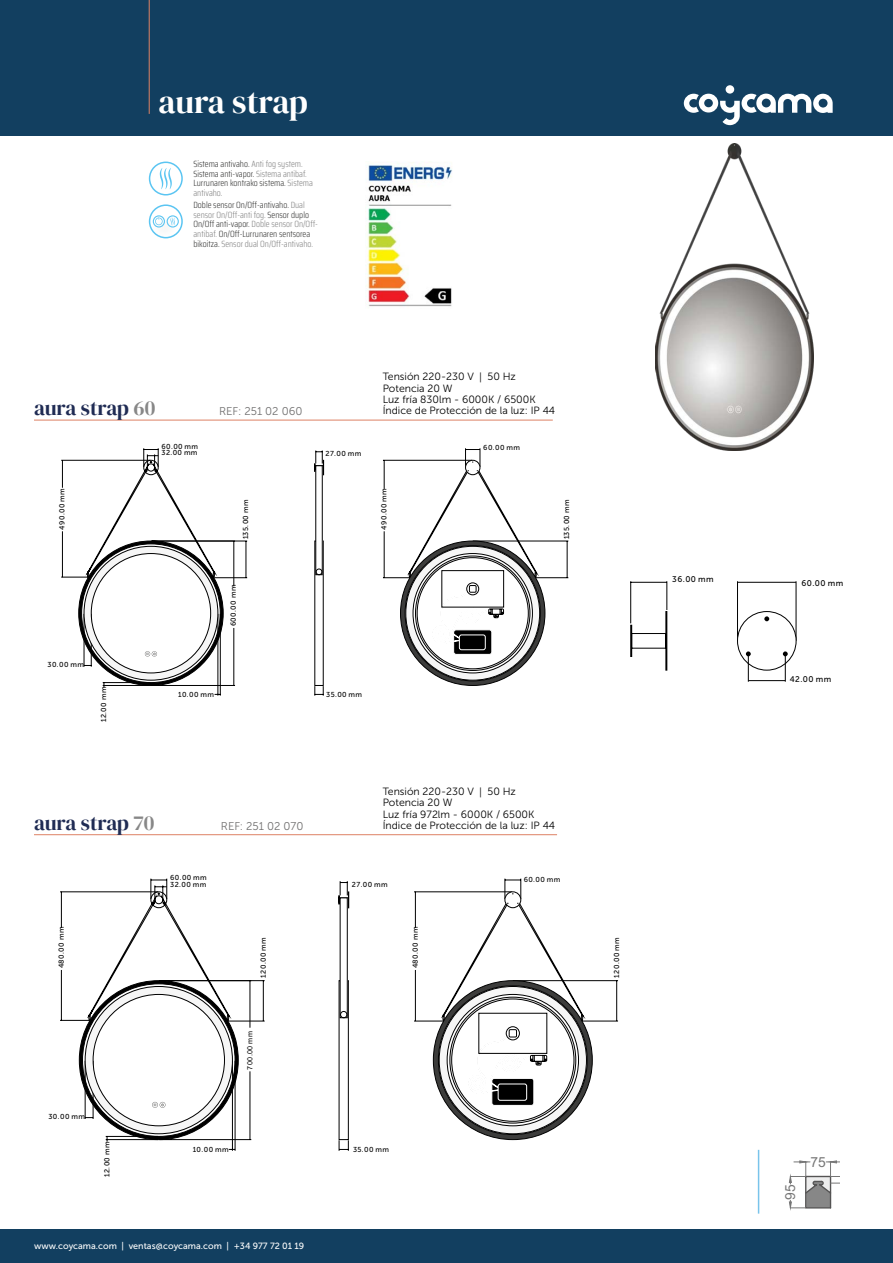
<style>
.page{position:relative;width:893px;height:1263px;background:#fff}
.page>*{position:absolute;margin:0;border:0;box-sizing:border-box;transform-origin:0 0}
.t1{font:33px "DM Serif Display";letter-spacing:-.01em;color:#fff}
.Subtitulo{font:21px "DM Serif Display";letter-spacing:-.005em;color:#202c54}
.t2{font:13.8px "Arial";color:#767676}
.Idioma_FR_Icono{font:11.25px "Museo Sans 300";color:#706f6f}
.Idioma_FR_Icono-2{font:10.5px "Museo Sans 300";color:#000}
.t3{font:300 9px/9.8px "Saira Condensed";color:#3c3c3b}
.t4{font:9px "Museo Sans 500";color:#fff}
.t5{font:8.25px "Museo Sans 500";letter-spacing:.055em;color:#000}
.t6{font:7.2px "Museo Sans 500";letter-spacing:.055em;color:#000}
.t7{font:7.2px "Arial";letter-spacing:.055em;color:#000}
.s1{color:#878787}
.s2{font-family:"Titillium Web";font-weight:300}
</style>
<div class="page">
<div style="left:0;top:0;width:893px;height:136px;background:#123f60"></div>
<div style="left:726px;top:85px;width:8px;height:9px;background:#fff;border-radius:50%"></div>
<svg style="left:684px;top:94px;width:149px;height:31px"></svg>
<hr style="left:149px;top:0;width:1px;height:114px;background:#dd8264">
<div style="left:0;top:1229px;width:893px;height:34px;background:#123f60"></div>
<img style="left:655px;top:144px;width:159px;height:307px">
<div style="left:149px;top:204px;width:34px;height:34px;border:2px solid #5bc5f2;border-radius:50%"></div>
<div style="left:150px;top:213px;width:29px;height:29px;background:#000;opacity:.37"></div>
<svg style="left:155px;top:217px;width:8px;height:8px"></svg>
<div style="left:167px;top:215px;width:12px;height:13px;border:1px solid #5bc5f2;border-radius:50%"></div>
<div style="left:153px;top:215px;width:12px;height:13px;border:1px solid #5bc5f2;border-radius:50%"></div>
<svg style="left:170px;top:217px;width:5px;height:8px"></svg>
<div style="left:149px;top:162px;width:34px;height:33px;border:2px solid #5bc5f2;border-radius:50%"></div>
<svg style="left:160px;top:168px;width:12px;height:21px"></svg>
<img style="left:367px;top:162px;width:85px;height:145px">
<hr style="left:34px;top:420px;width:519px;height:1px;background:#dd8264">
<hr style="left:34px;top:834px;width:523px;height:1px;background:#dd8264">
<hr style="left:567px;top:541px;width:1px;height:37px;background:#000">
<hr style="left:536px;top:577px;width:32px;height:1px;background:#000">
<hr style="left:473px;top:541px;width:95px;height:1px;background:#000">
<svg style="left:78px;top:448px;width:246px;height:248px"></svg>
<svg style="left:383px;top:448px;width:162px;height:238px"></svg>
<hr style="left:616px;top:981px;width:1px;height:40px;background:#000">
<hr style="left:582px;top:1021px;width:36px;height:1px;background:#000">
<hr style="left:513px;top:980px;width:105px;height:1px;background:#000">
<svg style="left:79px;top:878px;width:270px;height:273px"></svg>
<svg style="left:414px;top:879px;width:179px;height:261px"></svg>
<hr style="left:758px;top:1150px;width:1px;height:63px;background:#79c4eb">
<svg style="left:788px;top:1160px;width:51px;height:51px"></svg>
<hr style="left:737px;top:582px;width:59px;height:1px;background:#000">
<hr style="left:748px;top:680px;width:37px;height:1px;background:#000">
<hr style="left:796px;top:581px;width:1px;height:60px;background:#000">
<hr style="left:737px;top:581px;width:1px;height:60px;background:#000">
<svg style="left:630px;top:581px;width:38px;height:89px"></svg>
<div style="left:737px;top:611px;width:59px;height:59px;border:1px solid #000;border-radius:50%"></div>
<svg style="left:764px;top:616px;width:5px;height:5px"></svg>
<svg style="left:746px;top:651px;width:5px;height:31px"></svg>
<svg style="left:783px;top:651px;width:5px;height:31px"></svg>
<h1 class="t1" style="left:159px;top:83px;width:151px">aura strap</h1>
<p class="t3" style="left:193px;top:159px;width:121px">Sistema antivaho. <span class="s1">Anti fog system.<br></span>Sistema anti-vapor. <span class="s1">Sistema antibaf.<br></span>Lurrunaren kontrako sistema. <span class="s1">Sistema antivaho.</span></p>
<p class="t3" style="left:193px;top:200px;width:126px">Doble sensor On/Off-antivaho. <span class="s1">Dual sensor On/Off-anti fog.</span> Sensor duplo On/Off anti-vapor. <span class="s1">Doble sensor On/Off&shy;antibaf.</span> On/Off-Lurrunaren sentsorea bikoitza. <span class="s1">Sensor dual On/Off-antivaho.</span></p>
<p class="Subtitulo" style="left:34px;top:396px;width:123px">aura strap <span class="s1">60</span></p>
<p class="Idioma_FR_Icono" style="left:219px;top:405px;width:85px">REF: 251 02 060</p>
<p class="Idioma_FR_Icono-2" style="left:383px;top:371px;width:135px">Tensión 220-230 V <span class="s2">|</span> 50 Hz</p>
<p class="Idioma_FR_Icono-2" style="left:383px;top:382px;width:71px">Potencia 20 W</p>
<p class="Idioma_FR_Icono-2" style="left:383px;top:394px;width:154px">Luz fría 830lm - 6000K / 6500K</p>
<p class="Idioma_FR_Icono-2" style="left:383px;top:405px;width:174px">Índice de Protección de la luz: IP 44</p>
<p class="t6" style="left:162px;top:443px;width:38px">60.00 mm</p>
<p class="t6" style="left:483px;top:444px;width:38px">60.00 mm</p>
<p class="t6" style="left:162px;top:449px;width:38px">32.00 mm</p>
<p class="t6" style="left:326px;top:449px;width:37px">27.00 mm</p>
<p class="t6" style="left:58px;top:530px;width:43px;rotate:-90deg">490.00 mm</p>
<p class="t6" style="left:380px;top:530px;width:43px;rotate:-90deg">490.00 mm</p>
<p class="t6" style="left:242px;top:539px;width:41px;rotate:-90deg">135.00 mm</p>
<p class="t6" style="left:563px;top:539px;width:41px;rotate:-90deg">135.00 mm</p>
<p class="t6" style="left:48px;top:660px;width:38px">30.00 mm</p>
<p class="t6" style="left:100px;top:722px;width:37px;rotate:-90deg">12.00 mm</p>
<p class="t6" style="left:229px;top:626px;width:43px;rotate:-90deg">600.00 mm</p>
<p class="t6" style="left:178px;top:690px;width:37px">10.00 mm</p>
<p class="t6" style="left:326px;top:690px;width:37px">35.00 mm</p>
<p class="Subtitulo" style="left:34px;top:811px;width:122px">aura strap <span class="s1">70</span></p>
<p class="Idioma_FR_Icono" style="left:221px;top:820px;width:84px">REF: 251 02 070</p>
<p class="Idioma_FR_Icono-2" style="left:383px;top:786px;width:135px">Tensión 220-230 V <span class="s2">|</span> 50 Hz</p>
<p class="Idioma_FR_Icono-2" style="left:383px;top:797px;width:71px">Potencia 20 W</p>
<p class="Idioma_FR_Icono-2" style="left:383px;top:808px;width:153px">Luz fría 972lm - 6000K / 6500K</p>
<p class="Idioma_FR_Icono-2" style="left:383px;top:819px;width:174px">Índice de Protección de la luz: IP 44</p>
<p class="t6" style="left:170px;top:873px;width:38px">60.00 mm</p>
<p class="t6" style="left:524px;top:876px;width:38px">60.00 mm</p>
<p class="t6" style="left:170px;top:880px;width:38px">32.00 mm</p>
<p class="t6" style="left:352px;top:880px;width:37px">27.00 mm</p>
<p class="t6" style="left:57px;top:968px;width:43px;rotate:-90deg">480.00 mm</p>
<p class="t6" style="left:411px;top:968px;width:43px;rotate:-90deg">480.00 mm</p>
<p class="t6" style="left:259px;top:978px;width:42px;rotate:-90deg">120.00 mm</p>
<p class="t6" style="left:613px;top:978px;width:42px;rotate:-90deg">120.00 mm</p>
<p class="t6" style="left:49px;top:1113px;width:38px">30.00 mm</p>
<p class="t6" style="left:103px;top:1177px;width:37px;rotate:-90deg">12.00 mm</p>
<p class="t7" style="left:245px;top:1069px;width:40px;rotate:-90deg">700.00 mm</p>
<p class="t6" style="left:193px;top:1145px;width:37px">10.00 mm</p>
<p class="t4" style="left:34px;top:1241px;width:272px">www.coycama.com | ventas@coycama.com | +34 977 72 01 19</p>
<p class="t6" style="left:353px;top:1145px;width:37px">35.00 mm</p>
<p class="t5" style="left:672px;top:575px;width:43px">36.00 mm</p>
<p class="t5" style="left:801px;top:578px;width:43px">60.00 mm</p>
<p class="t5" style="left:790px;top:674px;width:43px">42.00 mm</p>
<p class="t2" style="left:781px;top:1200px;width:17px;rotate:-90deg">95</p>
<p class="t2" style="left:810px;top:1152px;width:17px">75</p>
</div>
